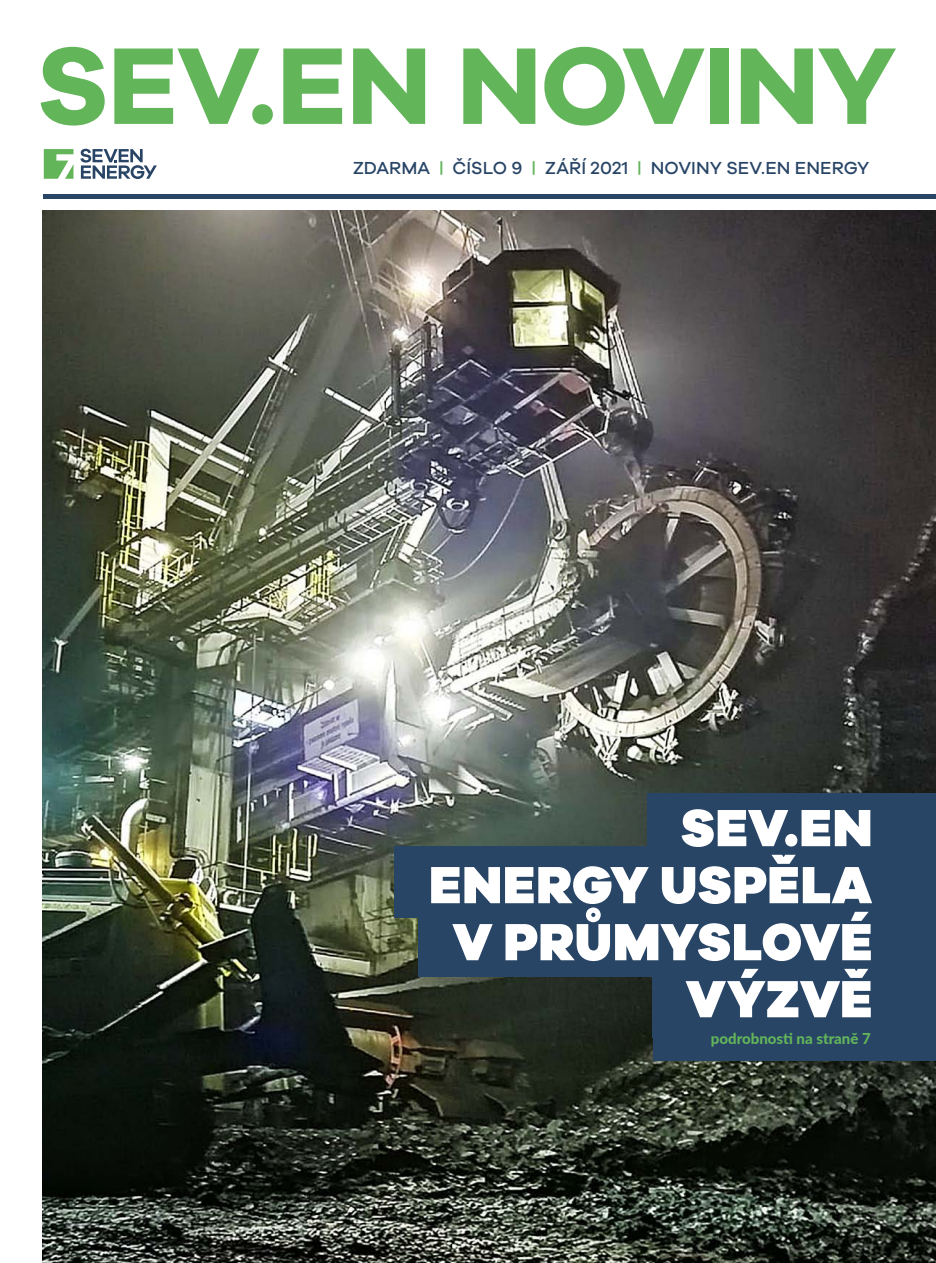
<style>
.page{position:relative;width:936px;height:1263px;background:#fff}
.page>*{position:absolute;margin:0;border:0;box-sizing:border-box;transform-origin:0 0}
.t1{font:700 112.5px "Galano Grotesque";letter-spacing:-.015em;color:#63b55a}
.t2{font:900 54px/57px "Galano Grotesque";letter-spacing:.005em;color:#fff;text-align:right}
.t3{font:500 18px "Galano Grotesque";letter-spacing:.005em;color:#284566}
.t4{font:800 15px "Lato";color:#63b55a}
.s1{color:#63b55a}
</style>
<div class="page">
<img style="left:43px;top:211px;width:892px;height:1052px">
<div style="left:418px;top:905px;width:517px;height:71px;background:#284566"></div>
<div style="left:647px;top:793px;width:288px;height:71px;background:#284566"></div>
<div style="left:394px;top:846px;width:541px;height:71px;background:#284566"></div>
<div style="left:652px;top:957px;width:283px;height:80px;background:#284566"></div>
<div style="left:653px;top:962px;width:282px;height:99px;background:#284566"></div>
<div style="left:43px;top:194px;width:892px;height:5px;background:#284566"></div>
<svg style="left:44px;top:149px;width:29px;height:30px"></svg>
<svg style="left:80px;top:149px;width:77px;height:30px"></svg>
<h1 class="t1" style="left:36px;top:16px;width:861px">SEV.EN NOVINY</h1>
<p class="t3" style="left:353px;top:157px;width:455px">ZDARMA <span class="s1">|</span> ČÍSLO 9 <span class="s1">|</span> ZÁŘÍ 2021 <span class="s1">|</span> NOVINY SEV.EN ENE</p>
<p class="t3" style="left:831px;top:157px;width:39px">RGY</p>
<h2 class="t2" style="left:429px;top:797px;width:444px">SEV.EN<br>ENERGY USPĚLA<br>V PRŮMYSLOVÉ<br>VÝZVĚ</h2>
<p class="t4" style="left:711px;top:1027px;width:161px">podrobnosti na straně 7</p>
</div>
